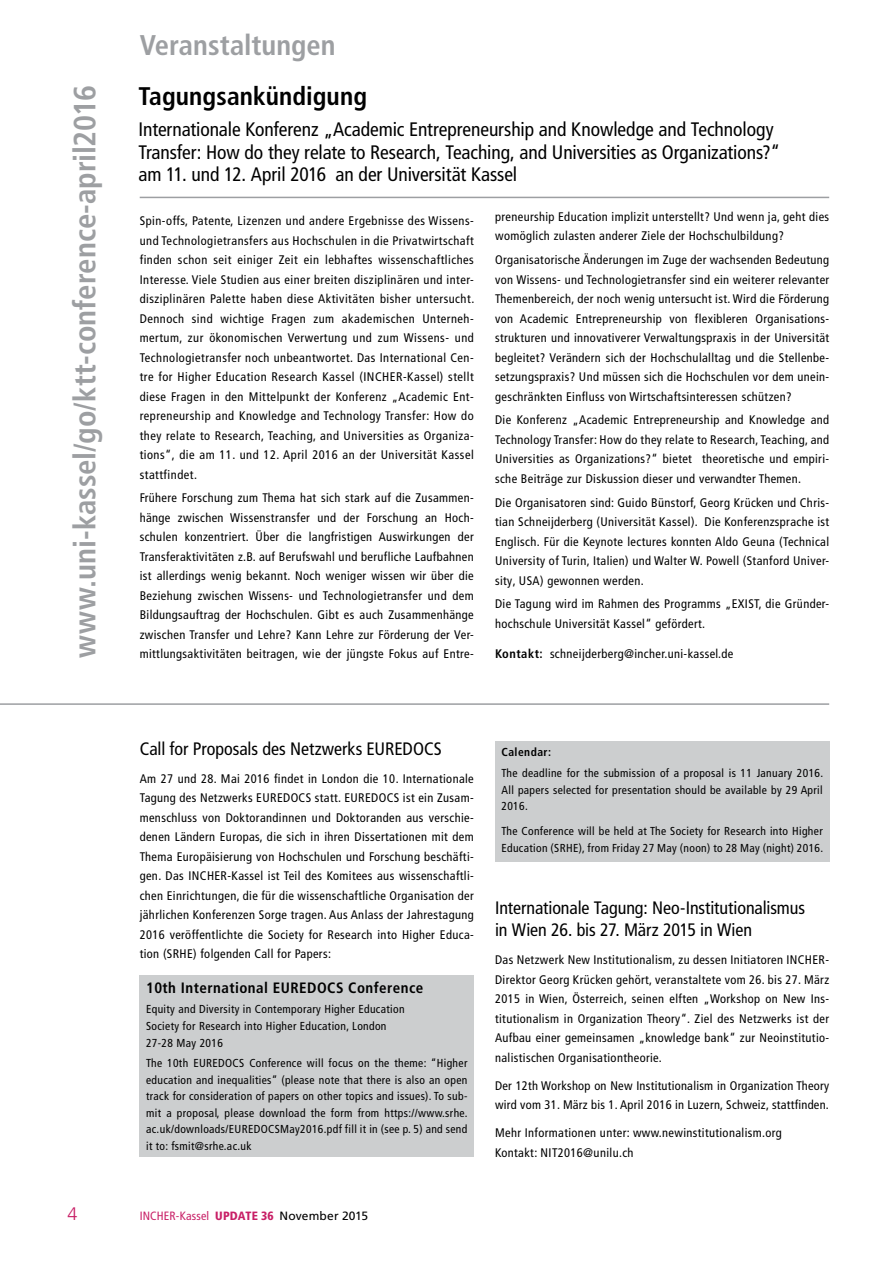
<style>
.page{position:relative;width:893px;height:1263px;background:#fff}
.page>*{position:absolute;margin:0;border:0;box-sizing:border-box;transform-origin:0 0}
.t1{font:700 condensed 30.75px "Frutiger LT Com";color:#9d9fa2}
.t2{font:700 condensed 28.5px "Frutiger LT Com";color:#9d9fa2}
.t3{font:700 condensed 25.5px "Frutiger LT Com";letter-spacing:.005em;color:#000}
.t4{font:condensed 19.5px/22.5px "Frutiger LT Com";letter-spacing:-.005em;color:#000}
.t5{font:condensed 18px/22.5px "Frutiger LT Com";letter-spacing:-.005em;color:#000}
.t6{font:300 18px "Frutiger LT Com";color:#c81f66}
.t7{font:700 condensed 15px "Frutiger LT Com";letter-spacing:.03em;color:#000}
.t8{font:condensed 12.45px/19.5px "Frutiger LT Com";letter-spacing:.03em;color:#000;text-align:justify}
.t9{font:condensed 12px "Frutiger LT Com";letter-spacing:.015em;color:#c81f66}
.t10{font:condensed 11.55px/16.5px "Frutiger LT Com";letter-spacing:.03em;color:#000}
.t11{font:700 condensed 11.55px "Frutiger LT Com";letter-spacing:.04em;color:#000}
.s1{font-weight:700}
.s2{font-weight:900}
.s3{font-stretch:normal;color:#000}
</style>
<div class="page">
<hr style="left:140px;top:197px;width:689px;height:1px;background:#9d9fa2">
<div style="left:140px;top:975px;width:334px;height:182px;background:#cccecf"></div>
<div style="left:495px;top:741px;width:334px;height:121px;background:#cccecf"></div>
<hr style="left:0;top:703px;width:829px;height:2px;background:#9d9fa2">
<h1 class="t1" style="left:66px;top:658px;width:574px;rotate:-90deg">www.uni-kassel/go/ktt-conference-april2016</h1>
<h2 class="t2" style="left:140px;top:28px;width:197px">Veranstaltungen</h2>
<h3 class="t3" style="left:138px;top:81px;width:230px">Tagungsankündigung</h3>
<h3 class="t4" style="left:138px;top:118px;width:643px">Internationale Konferenz „Academic Entrepreneurship and Knowledge and Technology<br>Transfer: How do they relate to Research, Teaching, and Universities as Organizations?“ am 11. und 12. April 2016 an der Universität Kassel</h3>
<p class="t8" style="left:140px;top:211px;width:336px">Spin-offs, Patente, Lizenzen und andere Ergebnisse des Wissens&shy;und Technologietransfers aus Hochschulen in die Privatwirtschaft finden schon seit einiger Zeit ein lebhaftes wissenschaftliches Interesse. Viele Studien aus einer breiten disziplinären und inter&shy;disziplinären Palette haben diese Aktivitäten bisher untersucht.<br>Dennoch sind wichtige Fragen zum akademischen Unterneh&shy;mertum, zur ökonomischen Verwertung und zum Wissens- und Technologietransfer noch unbeantwortet. Das International Cen&shy;tre for Higher Education Research Kassel (INCHER-Kassel) stellt diese Fragen in den Mittelpunkt der Konferenz „Academic Ent&shy;repreneurship and Knowledge and Technology Transfer: How do they relate to Research, Teaching, and Universities as Organiza&shy;tions“, die am 11. und 12. April 2016 an der Universität Kassel stattfindet.</p>
<p class="t8" style="left:140px;top:488px;width:336px">Frühere Forschung zum Thema hat sich stark auf die Zusammen&shy;hänge zwischen Wissenstransfer und der Forschung an Hoch&shy;schulen konzentriert. Über die langfristigen Auswirkungen der Transferaktivitäten z.B. auf Berufswahl und berufliche Laufbahnen ist allerdings wenig bekannt. Noch weniger wissen wir über die Beziehung zwischen Wissens- und Technologietransfer und dem Bildungsauftrag der Hochschulen. Gibt es auch Zusammenhänge zwischen Transfer und Lehre? Kann Lehre zur Förderung der Ver&shy;mittlungsaktivitäten beitragen, wie der jüngste Fokus auf Entre-</p>
<p class="t8" style="left:495px;top:207px;width:336px">preneurship Education implizit unterstellt? Und wenn ja, geht dies womöglich zulasten anderer Ziele der Hochschulbildung?</p>
<p class="t8" style="left:495px;top:250px;width:336px">Organisatorische Änderungen im Zuge der wachsenden Bedeutung von Wissens- und Technologietransfer sind ein weiterer relevanter Themenbereich, der noch wenig untersucht ist. Wird die Förderung von Academic Entrepreneurship von flexibleren Organisations&shy;strukturen und innovativerer Verwaltungspraxis in der Universität begleitet? Verändern sich der Hochschulalltag und die Stellenbe&shy;setzungspraxis? Und müssen sich die Hochschulen vor dem unein&shy;geschränkten Einfluss von Wirtschaftsinteressen schützen?</p>
<p class="t8" style="left:495px;top:410px;width:336px">Die Konferenz „Academic Entrepreneurship and Knowledge and Technology Transfer: How do they relate to Research, Teaching, and Universities as Organizations?“ bietet theoretische und empiri&shy;sche Beiträge zur Diskussion dieser und verwandter Themen.</p>
<p class="t8" style="left:495px;top:492px;width:336px">Die Organisatoren sind: Guido Bünstorf, Georg Krücken und Chris&shy;tian Schneijderberg (Universität Kassel). Die Konferenzsprache ist Englisch. Für die Keynote lectures konnten Aldo Geuna (Technical University of Turin, Italien) und Walter W. Powell (Stanford Univer&shy;sity, USA) gewonnen werden.</p>
<p class="t8" style="left:495px;top:594px;width:336px">Die Tagung wird im Rahmen des Programms „EXIST, die Gründer&shy;hochschule Universität Kassel“ gefördert.</p>
<p class="t8" style="left:495px;top:644px;width:240px"><span class="s1">Kontakt:</span> schneijderberg@incher.uni-kassel.de</p>
<h3 class="t5" style="left:140px;top:737px;width:303px">Call for Proposals des Netzwerks EUREDOCS</h3>
<p class="t8" style="left:140px;top:768px;width:336px">Am 27 und 28. Mai 2016 findet in London die 10. Internationale Tagung des Netzwerks EUREDOCS statt. EUREDOCS ist ein Zusam&shy;menschluss von Doktorandinnen und Doktoranden aus verschie&shy;denen Ländern Europas, die sich in ihren Dissertationen mit dem Thema Europäisierung von Hochschulen und Forschung beschäfti&shy;gen. Das INCHER-Kassel ist Teil des Komitees aus wissenschaftli&shy;chen Einrichtungen, die für die wissenschaftliche Organisation der jährlichen Konferenzen Sorge tragen. Aus Anlass der Jahrestagung 2016 veröffentlichte die Society for Research into Higher Educa&shy;tion (SRHE) folgenden Call for Papers:</p>
<p class="t7" style="left:146px;top:978px;width:279px">10th International EUREDOCS Conference</p>
<p class="t10" style="left:146px;top:1001px;width:260px">Equity and Diversity in Contemporary Higher Education<br>Society for Research into Higher Education, London<br>27-28 May 2016</p>
<p class="t10" style="left:146px;top:1055px;width:323px;text-align:justify">The 10th EUREDOCS Conference will focus on the theme: “Higher education and inequalities” (please note that there is also an open track for consideration of papers on other topics and issues). To sub&shy;mit a proposal, please download the form from https://www.srhe. ac.uk/downloads/EUREDOCSMay2016.pdf fill it in (see p. 5) and send it to: fsmit@srhe.ac.uk</p>
<p class="t11" style="left:501px;top:745px;width:51px">Calendar:</p>
<p class="t10" style="left:501px;top:765px;width:323px;text-align:justify">The deadline for the submission of a proposal is 11 January 2016.<br>All papers selected for presentation should be available by 29 April 2016.</p>
<p class="t10" style="left:501px;top:823px;width:323px">The Conference will be held at The Society for Research into Higher<br>Education (SRHE), from Friday 27 May (noon) to 28 May (night) 2016.</p>
<h3 class="t5" style="left:495px;top:896px;width:311px">Internationale Tagung: Neo-Institutionalismus in Wien 26. bis 27. März 2015 in Wien</h3>
<p class="t8" style="left:495px;top:950px;width:336px">Das Netzwerk New Institutionalism, zu dessen Initiatoren INCHER-Direktor Georg Krücken gehört, veranstaltete vom 26. bis 27. März 2015 in Wien, Österreich, seinen elften „Workshop on New Ins&shy;titutionalism in Organization Theory“. Ziel des Netzwerks ist der Aufbau einer gemeinsamen „knowledge bank“ zur Neoinstitutio&shy;nalistischen Organisationtheorie.</p>
<p class="t8" style="left:495px;top:1076px;width:336px">Der 12th Workshop on New Institutionalism in Organization Theory wird vom 31. März bis 1. April 2016 in Luzern, Schweiz, stattfinden.</p>
<p class="t8" style="left:495px;top:1123px;width:288px">Mehr Informationen unter: www.newinstitutionalism.org<br>Kontakt: NIT2016@unilu.ch</p>
<h3 class="t6" style="left:67px;top:1203px;width:12px">4</h3>
<p class="t9" style="left:140px;top:1208px;width:230px">INCHER-Kassel <span class="s2">UPDATE 36</span> <span class="s3">November 2015</span></p>
</div>
